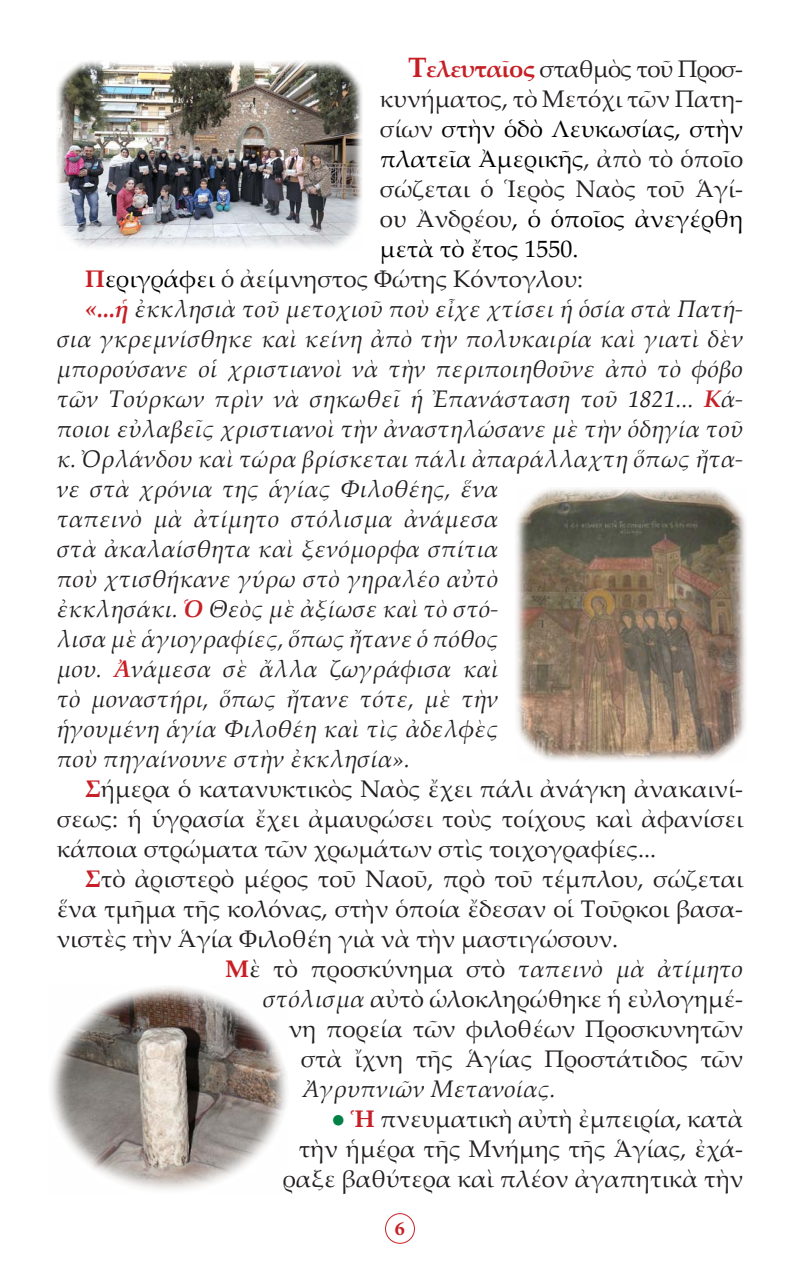
<style>
.page{position:relative;width:800px;height:1270px;background:#fff}
.page>*{position:absolute;margin:0;border:0;box-sizing:border-box;transform-origin:0 0}
.t1{font:italic 24px/30px "Palatino Linotype";color:#231f20}
.t2{font:24px/30px "Palatino Linotype";color:#231f20;text-align:justify}
.t3{font:24px/30px "Palatino Linotype";color:#000;text-align:justify}
.t4{font:24px "Palatino Linotype";letter-spacing:-.03em;color:#231f20}
.t5{font:700 20px "Minion Pro";color:#c62026}
.s1{font-weight:700;font-size:28px;color:#c62026}
.s2{font-weight:700;color:#c62026}
.s3{color:#231f20}
.s4{color:#000}
.s5{font-style:italic}
.s6{color:#008044}
</style>
<div class="page">
<div style="left:385px;top:1213px;width:30px;height:31px;border:1px solid #c62026;border-radius:50%"></div>
<img style="left:50px;top:986px;width:237px;height:204px">
<img style="left:57px;top:61px;width:306px;height:188px">
<img style="left:516px;top:488px;width:230px;height:273px">
<p class="t4" style="left:408px;top:52px;width:336px"><span class="s1">Τ</span><span class="s2">ελευταῖος</span> σταθμὸς τοῦ Προσ-</p>
<p class="t2" style="left:380px;top:83px;width:365px">κυνήματος, τὸ Μετόχι τῶν Πατη-</p>
<p class="t3" style="left:380px;top:113px;width:365px"><span class="s3">σίων</span> στὴν ὁδὸ Λευκωσίας, στὴν πλατεῖα Ἀμερικῆς<span class="s3">, ἀπὸ τὸ ὁποῖο σώζεται ὁ Ἱερὸς Ναὸς τοῦ Ἁγί&shy;ου Ἀνδρέου</span>, ὁ ὁποῖος ἀνεγέρθη μετὰ τὸ ἔτος 1550.</p>
<p class="t2" style="left:85px;top:263px;width:500px"><span class="s2">Π</span><span class="s4">εριγράφει</span> ὁ ἀείμνηστος Φώτης Κόντογλου:</p>
<p class="t1" style="left:57px;top:293px;width:688px;text-indent:28px"><span class="s2">«...ἡ</span> ἐκκλησιὰ τοῦ μετοχιοῦ ποὺ εἶχε χτίσει ἡ ὁσία στὰ Πατή&shy;σια γκρεμνίσθηκε καὶ κείνη ἀπὸ τὴν πολυκαιρία καὶ γιατὶ δὲν μπορούσανε οἱ χριστιανοὶ νὰ τὴν περιποιηθοῦνε ἀπὸ τὸ φόβο τῶν Τούρκων πρὶν νὰ σηκωθεῖ ἡ Ἐπανάσταση τοῦ 1821... <span class="s2">Κ</span>ά&shy;ποιοι εὐλαβεῖς χριστιανοὶ τὴν ἀναστηλώσανε μὲ τὴν ὁδηγία τοῦ κ. Ὀρλάνδου καὶ τώρα βρίσκεται πάλι ἀπαράλλαχτη ὅπως ἤτα&shy;νε στὰ χρόνια της ἁγίας Φιλοθέης, ἕνα<br>ταπεινὸ μὰ ἀτίμητο στόλισμα ἀνάμεσα<br>στὰ ἀκαλαίσθητα καὶ ξενόμορφα σπίτια<br>ποὺ χτισθήκανε γύρω στὸ γηραλέο αὐτὸ<br>ἐκκλησάκι. <span class="s2">Ὁ</span> Θεὸς μὲ ἀξίωσε καὶ τὸ στό-<br>λισα μὲ ἁγιογραφίες, ὅπως ἤτανε ὁ πόθος<br>μου. <span class="s2">Ἀ</span>νάμεσα σὲ ἄλλα ζωγράφισα καὶ<br>τὸ μοναστήρι, ὅπως ἤτανε τότε, μὲ τὴν<br>ἡγουμένη ἁγία Φιλοθέη καὶ τὶς ἀδελφὲς<br>ποὺ πηγαίνουνε στὴν ἐκκλησία».</p>
<p class="t2" style="left:57px;top:773px;width:688px;text-indent:28px"><span class="s2">Σ</span>ήμερα ὁ κατανυκτικὸς Ναὸς ἔχει πάλι ἀνάγκη ἀνακαινί&shy;σεως: ἡ ὑγρασία ἔχει ἀμαυρώσει τοὺς τοίχους καὶ ἀφανίσει κάποια στρώματα τῶν χρωμάτων στὶς τοιχογραφίες...</p>
<p class="t2" style="left:57px;top:863px;width:688px;text-indent:28px"><span class="s2">Σ</span>τὸ ἀριστερὸ μέρος τοῦ Ναοῦ, πρὸ τοῦ τέμπλου, σώζεται ἕνα τμῆμα τῆς κολόνας, στὴν ὁποία ἔδεσαν οἱ Τοῦρκοι βασα&shy;νιστὲς τὴν Ἁγία Φιλοθέη γιὰ νὰ τὴν μαστιγώσουν.</p>
<p class="t2" style="left:225px;top:953px;width:520px"><span class="s2">Μ</span>ὲ τὸ προσκύνημα στὸ <span class="s5">ταπεινὸ μὰ ἀτίμητο</span></p>
<p class="t2" style="left:263px;top:983px;width:482px"><span class="s5">στόλισμα</span> αὐτὸ ὡλοκληρώθηκε ἡ εὐλογημέ-</p>
<p class="t2" style="left:289px;top:1013px;width:456px">νη πορεία τῶν φιλοθέων Προσκυνητῶν</p>
<p class="t2" style="left:301px;top:1043px;width:444px">στὰ ἴχνη τῆς Ἁγίας Προστάτιδος τῶν</p>
<p class="t1" style="left:303px;top:1073px;width:255px">Ἀγρυπνιῶν Μετανοίας.</p>
<p class="t2" style="left:283px;top:1103px;width:462px;text-align:right"><span class="s6">●</span> <span class="s2">Ἡ</span> πνευματικὴ αὐτὴ ἐμπειρία, κατὰ<br>τὴν ἡμέρα τῆς Μνήμης τῆς Ἁγίας, ἐχά&shy;ραξε βαθύτερα καὶ πλέον ἀγαπητικὰ τὴν</p>
<p class="t5" style="left:395px;top:1215px;width:11px">6</p>
</div>
